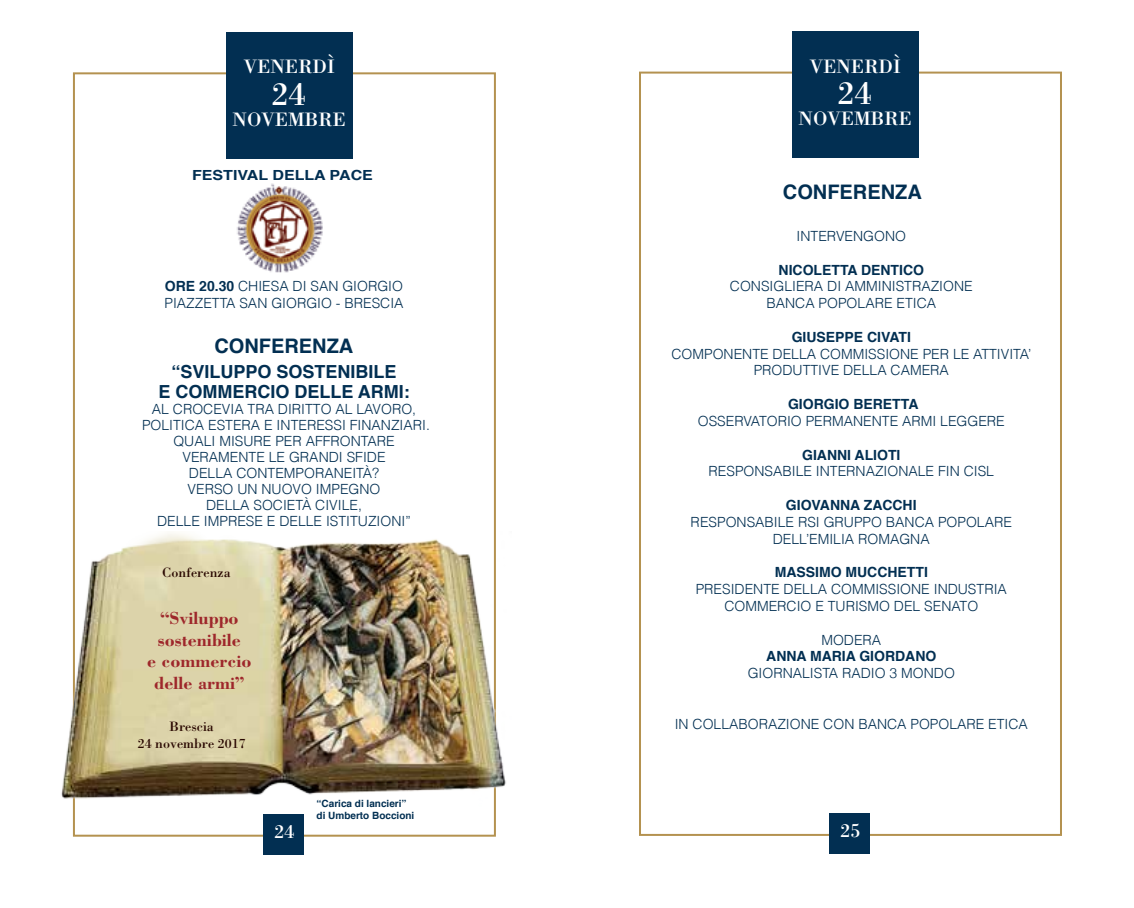
<style>
.page{position:relative;width:1134px;height:908px;background:#fff}
.page>*{position:absolute;margin:0;border:0;box-sizing:border-box;transform-origin:0 0}
.t1{font:34px "Bodoni";color:#fff}
.t2{font:20px "Bodoni";color:#fff}
.t3{font:700 20px "Helvetica";color:#022f52}
.t4{font:700 18px/20px "Helvetica";color:#022f52;text-align:center}
.t5{font:700 18px/21.6px "Bodoni";color:#9e272b;text-align:center}
.t6{font:300 14px/16px "Helvetica";color:#022f52;text-align:center}
.t7{font:700 14px "Helvetica";color:#022f52}
.t8{font:14px/16.8px "Bodoni";color:#290700;text-align:center}
.t9{font:700 14px "Helvetica";color:#022f52;scale:1.15 1}
.t10{font:700 10px/12px "Helvetica";color:#022f52}
.s1{font-weight:700}
</style>
<div class="page">
<div style="left:263px;top:813px;width:41px;height:41px;background:#022f52"></div>
<div style="left:226px;top:32px;width:127px;height:127px;background:#022f52"></div>
<img style="left:236px;top:183px;width:87px;height:90px">
<img style="left:61px;top:531px;width:445px;height:276px">
<div style="left:639px;top:72px;width:423px;height:763px;border:2px solid #b49250"></div>
<div style="left:829px;top:813px;width:41px;height:40px;background:#022f52"></div>
<div style="left:792px;top:31px;width:127px;height:127px;background:#022f52"></div>
<h2 class="t2" style="left:244px;top:55px;width:93px">VENERDÌ</h2>
<h2 class="t2" style="left:233px;top:107px;width:115px">NOVEMBRE</h2>
<h1 class="t1" style="left:272px;top:73px;width:35px">24</h1>
<p class="t9" style="left:192px;top:166px;width:159px">FESTIVAL DELLA PACE</p>
<p class="t6" style="left:164px;top:278px;width:241px;line-height:16.8px;text-align:left"><span class="s1">ORE 20.30</span> CHIESA DI SAN GIORGIO<br>PIAZZETTA SAN GIORGIO - BRESCIA</p>
<h2 class="t3" style="left:214px;top:332px;width:140px">CONFERENZA</h2>
<p class="t4" style="left:158px;top:363px;width:253px">“SVILUPPO SOSTENIBILE<br>E COMMERCIO DELLE ARMI:</p>
<p class="t6" style="left:142px;top:401px;width:289px">AL CROCEVIA TRA DIRITTO AL LAVORO,<br>POLITICA ESTERA E INTERESSI FINANZIARI.<br>QUALI MISURE PER AFFRONTARE<br>VERAMENTE LE GRANDI SFIDE<br>DELLA CONTEMPORANEITÀ?<br>VERSO UN NUOVO IMPEGNO<br>DELLA SOCIETÀ CIVILE,<br>DELLE IMPRESE E DELLE ISTITUZIONI”</p>
<p class="t8" style="left:162px;top:563px;width:70px">Conferenza</p>
<p class="t5" style="left:147px;top:606px;width:106px">“Sviluppo sostenibile<br>e commercio delle armi”</p>
<p class="t8" style="left:138px;top:717px;width:110px">Brescia<br>24 novembre 2017</p>
<h2 class="t2" style="left:274px;top:818px;width:21px">24</h2>
<p class="t10" style="left:317px;top:797px;width:99px">“Carica di lancieri” di Umberto Boccioni</p>
<h2 class="t2" style="left:810px;top:54px;width:93px">VENERDÌ</h2>
<h2 class="t2" style="left:799px;top:107px;width:115px">NOVEMBRE</h2>
<h1 class="t1" style="left:838px;top:72px;width:35px">24</h1>
<h2 class="t3" style="left:783px;top:178px;width:140px">CONFERENZA</h2>
<p class="t6" style="left:797px;top:228px;width:111px">INTERVENGONO</p>
<p class="t7" style="left:778px;top:260px;width:147px">NICOLETTA DENTICO</p>
<p class="t6" style="left:730px;top:278px;width:244px;line-height:16.8px">CONSIGLIERA DI AMMINISTRAZIONE<br>BANCA POPOLARE ETICA</p>
<p class="t7" style="left:792px;top:327px;width:121px">GIUSEPPE CIVATI</p>
<p class="t6" style="left:671px;top:345px;width:361px;line-height:16.8px">COMPONENTE DELLA COMMISSIONE PER LE ATTIVITA’<br>PRODUTTIVE DELLA CAMERA</p>
<p class="t7" style="left:788px;top:394px;width:132px">GIORGIO BERETTA</p>
<p class="t6" style="left:698px;top:412px;width:309px">OSSERVATORIO PERMANENTE ARMI LEGGERE</p>
<p class="t7" style="left:802px;top:445px;width:100px">GIANNI ALIOTI</p>
<p class="t6" style="left:708px;top:463px;width:287px">RESPONSABILE INTERNAZIONALE FIN CISL</p>
<p class="t7" style="left:786px;top:495px;width:132px">GIOVANNA ZACCHI</p>
<p class="t6" style="left:691px;top:513px;width:323px;line-height:16.8px">RESPONSABILE RSI GRUPPO BANCA POPOLARE<br>DELL’EMILIA ROMAGNA</p>
<p class="t7" style="left:775px;top:562px;width:155px">MASSIMO MUCCHETTI</p>
<p class="t6" style="left:696px;top:580px;width:313px;line-height:16.8px">PRESIDENTE DELLA COMMISSIONE INDUSTRIA<br>COMMERCIO E TURISMO DEL SENATO</p>
<p class="t6" style="left:821px;top:631px;width:61px">MODERA</p>
<p class="t7" style="left:766px;top:646px;width:172px">ANNA MARIA GIORDANO</p>
<p class="t6" style="left:748px;top:664px;width:209px">GIORNALISTA RADIO 3 MONDO</p>
<p class="t6" style="left:675px;top:715px;width:355px">IN COLLABORAZIONE CON BANCA POPOLARE ETICA</p>
<h2 class="t2" style="left:840px;top:817px;width:21px">25</h2>
</div>
